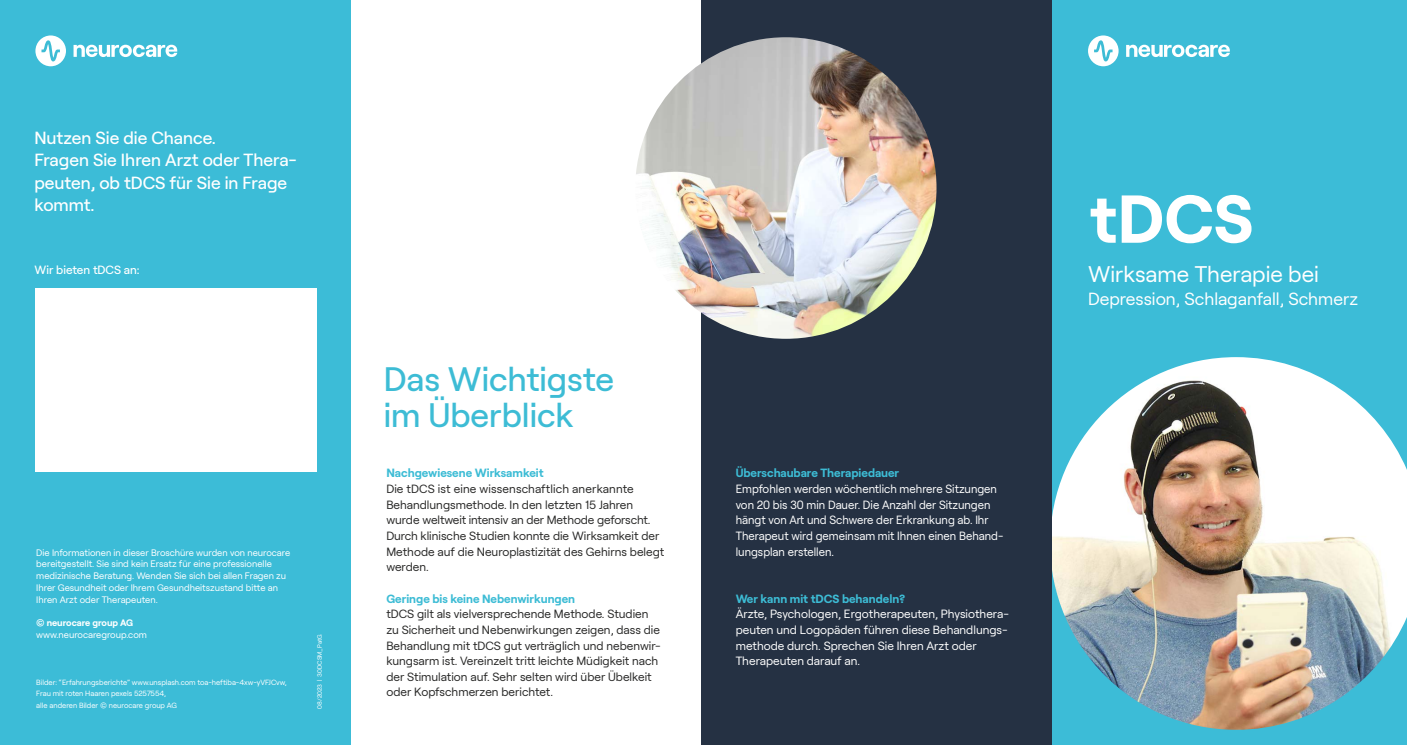
<style>
.page{position:relative;width:1407px;height:745px;background:#fff}
.page>*{position:absolute;margin:0;border:0;box-sizing:border-box;transform-origin:0 0}
.t1{font:700 67.5px "Roobert";color:#fff}
.t2{font:500 33.75px/35.1px "Roobert";color:#3dbcd5}
.t3{font:22.5px "Roobert";color:#fff}
.t4{font:500 17.5px/22.5px "Roobert";color:#fff}
.t5{font:17.5px "Roobert";color:#fff}
.t6{font:11.88px/15.6px "Roobert";color:#282827}
.t7{font:11.88px/15.6px "Roobert";color:#fff;scale:.96 1}
.t8{font:11.88px/15.6px "Roobert";color:#fff}
.t9{font:700 11.88px "Roobert";color:#3dbcd5}
.t10{font:500 11.88px "Roobert";color:#fff}
.t11{font:9.38px/11.8px "Roobert";color:#fff}
.t12{font:700 9.38px "Roobert";color:#fff}
.t13{font:7.5px/11.8px "Roobert";color:#fff}
.t14{font:6.25px "Roobert";color:#fff}
</style>
<div class="page">
<div style="left:0;top:0;width:351px;height:744px;background:#3cbcd7"></div>
<svg style="left:74px;top:45px;width:103px;height:12px"></svg>
<div style="left:35px;top:35px;width:31px;height:31px;background:#fff;border-radius:50%"></div>
<svg style="left:41px;top:40px;width:19px;height:21px"></svg>
<div style="left:1052px;top:0;width:355px;height:744px;background:#3cbcd7"></div>
<img style="left:1052px;top:357px;width:355px;height:372px">
<svg style="left:1126px;top:45px;width:104px;height:12px"></svg>
<div style="left:1088px;top:35px;width:30px;height:31px;background:#fff;border-radius:50%"></div>
<svg style="left:1094px;top:40px;width:18px;height:21px"></svg>
<div style="left:701px;top:0;width:351px;height:744px;background:#253143"></div>
<img style="left:635px;top:37px;width:301px;height:301px;border-radius:151px">
<div style="left:35px;top:288px;width:282px;height:183px;background:#fff"></div>
<h3 class="t4" style="left:34px;top:125px;width:264px">Nutzen Sie die Chance.<br>Fragen Sie Ihren Arzt oder Thera&shy;peuten, ob tDCS für Sie in Frage kommt.</h3>
<p class="t10" style="left:35px;top:261px;width:107px">Wir bieten tDCS an:</p>
<p class="t11" style="left:36px;top:545px;width:255px">Die Informationen in dieser Broschüre wurden von neurocare bereitgestellt. Sie sind kein Ersatz für eine professionelle medizinische Beratung. Wenden Sie sich bei allen Fragen zu Ihrer Gesundheit oder Ihrem Gesundheitszustand bitte an Ihren Arzt oder Therapeuten.</p>
<p class="t12" style="left:36px;top:615px;width:98px">© neurocare group AG</p>
<p class="t11" style="left:36px;top:627px;width:112px">www.neurocaregroup.com</p>
<p class="t13" style="left:36px;top:675px;width:252px">Bilder: “Erfahrungsberichte” www.unsplash.com toa-heftiba-4xw-yVFJCvw,<br>Frau mit roten Haaren pexels 5257554,<br>alle anderen Bilder © neurocare group AG</p>
<p class="t14" style="left:315px;top:708px;width:76px;rotate:-90deg">08/2023 | 30DCSM_PatG</p>
<h2 class="t2" style="left:384px;top:359px;width:232px">Das Wichtigste im Überblick</h2>
<p class="t9" style="left:386px;top:463px;width:159px">Nachgewiesene Wirksamkeit</p>
<p class="t6" style="left:386px;top:480px;width:280px">Die tDCS ist eine wissenschaftlich anerkannte Behandlungsmethode. In den letzten 15 Jahren wurde weltweit intensiv an der Methode geforscht.<br>Durch klinische Studien konnte die Wirksamkeit der Methode auf die Neuroplastizität des Gehirns belegt werden.</p>
<p class="t9" style="left:386px;top:588px;width:190px">Geringe bis keine Nebenwirkungen</p>
<p class="t6" style="left:386px;top:605px;width:276px">tDCS gilt als vielversprechende Methode. Studien zu Sicherheit und Nebenwirkungen zeigen, dass die Behandlung mit tDCS gut verträglich und nebenwir&shy;kungsarm ist. Vereinzelt tritt leichte Müdigkeit nach der Stimulation auf. Sehr selten wird über Übelkeit oder Kopfschmerzen berichtet.</p>
<p class="t9" style="left:736px;top:463px;width:165px">Überschaubare Therapiedauer</p>
<p class="t7" style="left:736px;top:480px;width:280px">Empfohlen werden wöchentlich mehrere Sitzungen von 20 bis 30 min Dauer. Die Anzahl der Sitzungen hängt von Art und Schwere der Erkrankung ab. Ihr Therapeut wird gemeinsam mit Ihnen einen Behand&shy;lungsplan erstellen.</p>
<p class="t9" style="left:736px;top:588px;width:171px">Wer kann mit tDCS behandeln?</p>
<p class="t8" style="left:736px;top:605px;width:275px">Ärzte, Psychologen, Ergotherapeuten, Physiothera&shy;peuten und Logopäden führen diese Behandlungs&shy;methode durch. Sprechen Sie Ihren Arzt oder Therapeuten darauf an.</p>
<h1 class="t1" style="left:1089px;top:166px;width:165px">tDCS</h1>
<h3 class="t3" style="left:1088px;top:257px;width:232px">Wirksame Therapie bei</h3>
<h3 class="t5" style="left:1088px;top:286px;width:272px">Depression, Schlaganfall, Schmerz</h3>
</div>
